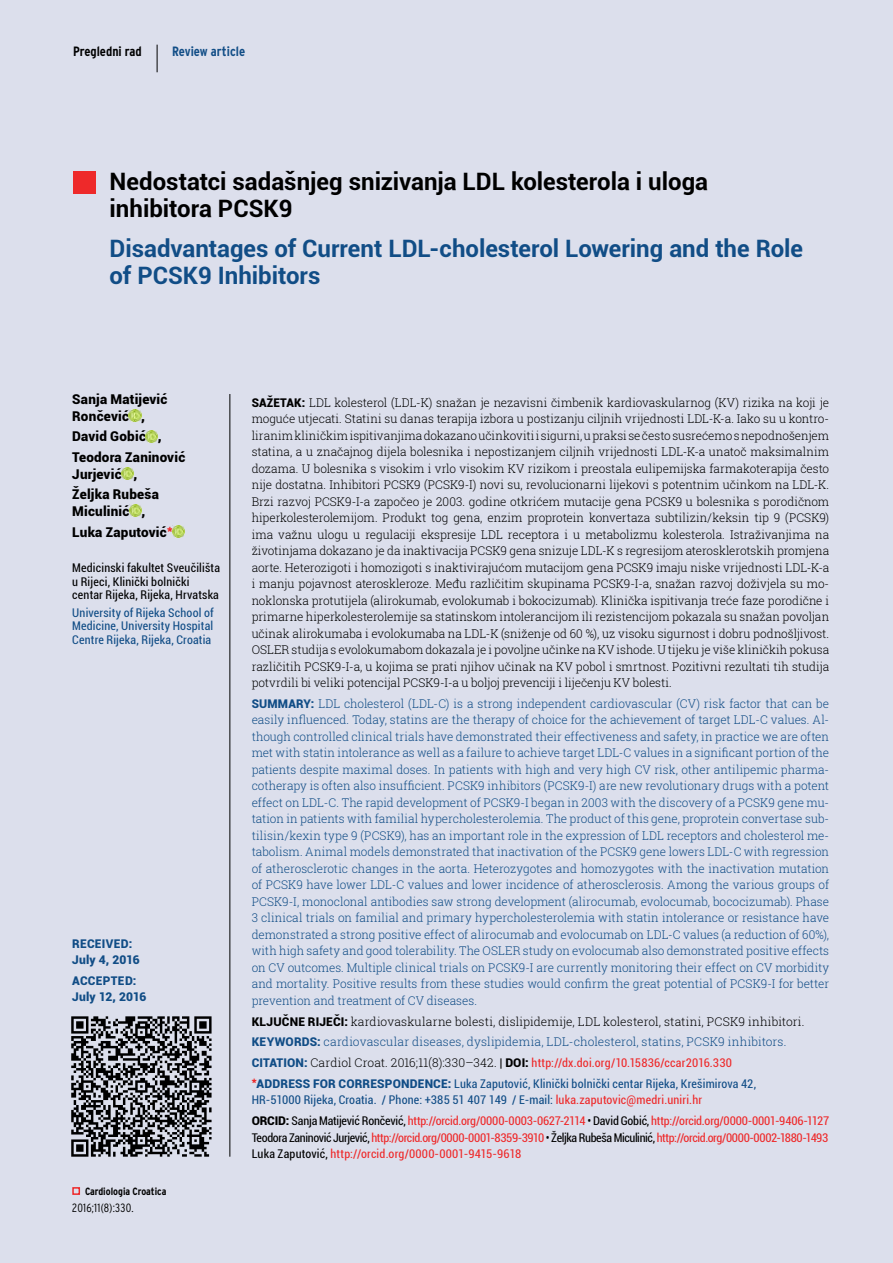
<style>
.page{position:relative;width:893px;height:1263px;background:#dcdfec}
.page>*{position:absolute;margin:0;border:0;box-sizing:border-box;transform-origin:0 0}
.t1{font:700 24px/27px "Roboto";color:#114d86}
.t2{font:700 24px/27px "Roboto";color:#000}
.t3{font:900 13.5px/20.7px "Roboto";letter-spacing:.015em;color:#000}
.t4{font:700 condensed 13.5px "Interstate";color:#114d86}
.t5{font:700 condensed 13.5px "Interstate";color:#000}
.t6{font:300 condensed 13.5px "Interstate";color:#114d86}
.t7{font:300 12px/16.5px "Roboto Slab";letter-spacing:.005em;color:#000;text-align:justify}
.t8{font:300 12px/16.5px "Roboto Slab";letter-spacing:-.005em;color:#114d86;text-align:justify}
.t9{font:condensed 12px/20.7px "Roboto";letter-spacing:-.015em;color:#ee292a}
.t10{font:condensed 12px/13.5px "Roboto";letter-spacing:.015em;color:#114d86;text-align:justify}
.t11{font:condensed 12px/13.5px "Roboto";letter-spacing:.015em;color:#000}
.t12{font:900 12px/16.5px "Roboto";letter-spacing:.02em;color:#114d86}
.t13{font:300 condensed 12px "Interstate";letter-spacing:.02em;color:#000}
.t14{font:700 condensed 10.5px "Interstate";color:#000}
.s1{font-family:"Roboto";font-weight:900}
.s2{font-family:"Roboto";font-weight:900;color:#114d86}
.s3{color:#114d86}
.s4{font-weight:900;font-stretch:normal}
.s5{font-family:"Roboto Slab";font-weight:300;font-stretch:normal;color:#000}
.s6{font-family:"Roboto Slab";font-weight:700;font-stretch:normal;color:#000}
.s7{font-weight:900;font-stretch:normal;color:#000}
.s8{color:#ee292a}
.s9{color:#000}
</style>
<div class="page">
<div style="left:73px;top:171px;width:23px;height:22px;background:#ee292a"></div>
<svg style="left:129px;top:409px;width:12px;height:12px"></svg>
<svg style="left:146px;top:430px;width:12px;height:12px"></svg>
<svg style="left:122px;top:467px;width:12px;height:12px"></svg>
<svg style="left:129px;top:505px;width:12px;height:12px"></svg>
<svg style="left:173px;top:525px;width:12px;height:12px"></svg>
<svg style="left:157px;top:45px;width:1px;height:27px"></svg>
<hr style="left:230px;top:394px;width:1px;height:763px;background:#000">
<svg style="left:71px;top:1016px;width:141px;height:141px"></svg>
<div style="left:72px;top:1187px;width:8px;height:8px;border:2px solid #ee292a"></div>
<p class="t5" style="left:73px;top:44px;width:70px">Pregledni rad</p>
<p class="t4" style="left:172px;top:44px;width:75px">Review article</p>
<p class="t6" style="left:94px;top:46px;width:7px">?</p>
<h1 class="t2" style="left:110px;top:167px;width:600px">Nedostatci sadašnjeg snizivanja LDL kolesterola i uloga inhibitora PCSK9</h1>
<h1 class="t1" style="left:110px;top:234px;width:695px">Disadvantages of Current LDL-cholesterol Lowering and the Role of PCSK9 Inhibitors</h1>
<p class="t3" style="left:72px;top:391px;width:97px;line-height:16.5px">Sanja Matijević<br>Rončević ,</p>
<p class="t3" style="left:72px;top:426px;width:114px">David Gobić ,<br>Teodora Zaninović</p>
<p class="t3" style="left:72px;top:463px;width:88px">Jurjević ,<br>Željka Rubeša</p>
<p class="t3" style="left:72px;top:500px;width:102px">Miculinić ,<br>Luka Zaputović<sup>*</sup></p>
<p class="t11" style="left:72px;top:561px;width:149px">Medicinski fakultet Sveučilišta u Rijeci, Klinički bolnički centar Rijeka, Rijeka, Hrvatska</p>
<p class="t10" style="left:72px;top:605px;width:143px">University of Rijeka School of Medicine, University Hospital Centre Rijeka, Rijeka, Croatia</p>
<p class="t12" style="left:72px;top:934px;width:69px">RECEIVED:<br>July 4, 2016</p>
<p class="t12" style="left:72px;top:972px;width:76px">ACCEPTED:<br>July 12, 2016</p>
<p class="t14" style="left:85px;top:1185px;width:83px">Cardiologia Croatica</p>
<p class="t13" style="left:72px;top:1201px;width:63px">2016;11(8):330.</p>
<p class="t7" style="left:252px;top:394px;width:579px"><span class="s1">SAŽETAK:</span> LDL kolesterol (LDL-K) snažan je nezavisni čimbenik kardiovaskularnog (KV) rizika na koji je moguće utjecati. Statini su danas terapija izbora u postizanju ciljnih vrijednosti LDL-K-a. Iako su u kontro&shy;liranim kliničkim ispitivanjima dokazano učinkoviti i sigurni, u praksi se često susrećemo s nepodnošenjem statina, a u značajnog dijela bolesnika i nepostizanjem ciljnih vrijednosti LDL-K-a unatoč maksimalnim dozama. U bolesnika s visokim i vrlo visokim KV rizikom i preostala eulipemijska farmakoterapija često nije dostatna. Inhibitori PCSK9 (PCSK9-I) novi su, revolucionarni lijekovi s potentnim učinkom na LDL-K.<br>Brzi razvoj PCSK9-I-a započeo je 2003. godine otkrićem mutacije gena PCSK9 u bolesnika s porodičnom hiperkolesterolemijom. Produkt tog gena, enzim proprotein konvertaza subtilizin/keksin tip 9 (PCSK9) ima važnu ulogu u regulaciji ekspresije LDL receptora i u metabolizmu kolesterola. Istraživanjima na životinjama dokazano je da inaktivacija PCSK9 gena snizuje LDL-K s regresijom aterosklerotskih promjena aorte. Heterozigoti i homozigoti s inaktivirajućom mutacijom gena PCSK9 imaju niske vrijednosti LDL-K-a i manju pojavnost ateroskleroze. Među različitim skupinama PCSK9-I-a, snažan razvoj doživjela su mo&shy;noklonska protutijela (alirokumab, evolokumab i bokocizumab). Klinička ispitivanja treće faze porodične i primarne hiperkolesterolemije sa statinskom intolerancijom ili rezistencijom pokazala su snažan povoljan učinak alirokumaba i evolokumaba na LDL-K (sniženje od 60 %), uz visoku sigurnost i dobru podnošljivost.<br>OSLER studija s evolokumabom dokazala je i povoljne učinke na KV ishode. U tijeku je više kliničkih pokusa različitih PCSK9-I-a, u kojima se prati njihov učinak na KV pobol i smrtnost. Pozitivni rezultati tih studija potvrdili bi veliki potencijal PCSK9-I-a u boljoj prevenciji i liječenju KV bolesti.</p>
<p class="t8" style="left:252px;top:695px;width:579px"><span class="s1">SUMMARY:</span> LDL cholesterol (LDL-C) is a strong independent cardiovascular (CV) risk factor that can be easily influenced. Today, statins are the therapy of choice for the achievement of target LDL-C values. Al&shy;though controlled clinical trials have demonstrated their effectiveness and safety, in practice we are often met with statin intolerance as well as a failure to achieve target LDL-C values in a significant portion of the patients despite maximal doses. In patients with high and very high CV risk, other antilipemic pharma&shy;cotherapy is often also insufficient. PCSK9 inhibitors (PCSK9-I) are new revolutionary drugs with a potent effect on LDL-C. The rapid development of PCSK9-I began in 2003 with the discovery of a PCSK9 gene mu&shy;tation in patients with familial hypercholesterolemia. The product of this gene, proprotein convertase sub&shy;tilisin/kexin type 9 (PCSK9), has an important role in the expression of LDL receptors and cholesterol me&shy;tabolism. Animal models demonstrated that inactivation of the PCSK9 gene lowers LDL-C with regression of atherosclerotic changes in the aorta. Heterozygotes and homozygotes with the inactivation mutation of PCSK9 have lower LDL-C values and lower incidence of atherosclerosis. Among the various groups of PCSK9-I, monoclonal antibodies saw strong development (alirocumab, evolocumab, bococizumab). Phase 3 clinical trials on familial and primary hypercholesterolemia with statin intolerance or resistance have demonstrated a strong positive effect of alirocumab and evolocumab on LDL-C values (a reduction of 60%), with high safety and good tolerability. The OSLER study on evolocumab also demonstrated positive effects on CV outcomes. Multiple clinical trials on PCSK9-I are currently monitoring their effect on CV morbidity and mortality. Positive results from these studies would confirm the great potential of PCSK9-I for better prevention and treatment of CV diseases.</p>
<p class="t7" style="left:252px;top:1011px;width:554px;line-height:20.7px"><span class="s1">KLJUČNE RIJEČI:</span> kardiovaskularne bolesti, dislipidemije, LDL kolesterol, statini, PCSK9 inhibitori.<br><span class="s2">KEYWORDS:</span> <span class="s3">cardiovascular diseases, dyslipidemia, LDL-cholesterol, statins, PCSK9 inhibitors.</span></p>
<p class="t10" style="left:252px;top:1052px;width:506px;line-height:20.7px"><span class="s4">CITATION:</span> <span class="s5">Cardiol Croat. 2016;11(8):330–342.</span> <span class="s6">|</span> <span class="s7">DOI:</span> <span class="s8">http://dx.doi.org/10.15836/ccar2016.330 </span><sup>*</sup><span class="s4">ADDRESS FOR CORRESPONDENCE:</span> Luka Zaputović, Klinički bolnički centar Rijeka, Krešimirova 42,</p>
<p class="t9" style="left:252px;top:1089px;width:579px"><span class="s3">HR-51000 Rijeka, Croatia. / Phone: +385 51 407 149 / E-mail:</span> luka.zaputovic@medri.uniri.hr<br><span class="s7">ORCID:</span> <span class="s9">Sanja Matijević Rončević,</span> http://orcid.org/0000-0003-0627-2114 <span class="s9">• David Gobić,</span> http://orcid.org/0000-0001-9406-1127</p>
<p class="t9" style="left:252px;top:1129px;width:578px;line-height:16.5px"><span class="s9">Teodora Zaninović Jurjević,</span> http://orcid.org/0000-0001-8359-3910 <span class="s9">• Željka Rubeša Miculinić,</span> http://orcid.org/0000-0002-1880-1493<br><span class="s9">Luka Zaputović,</span> http://orcid.org/0000-0001-9415-9618</p>
</div>
